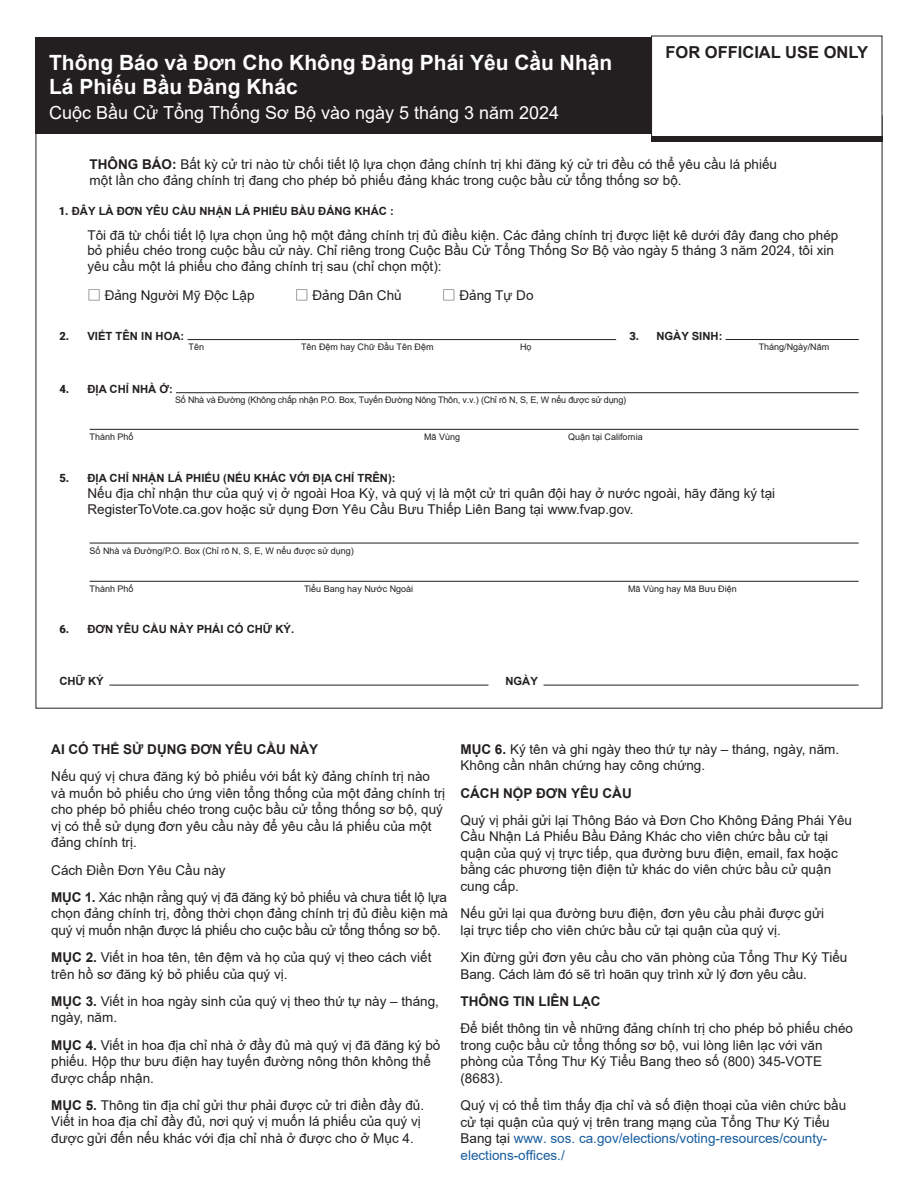
<style>
.page{position:relative;width:918px;height:1188px;background:#fff}
.page>*{position:absolute;margin:0;border:0;box-sizing:border-box;transform-origin:0 0}
.t1{font:700 21px/24px "Arial";color:#fff}
.t2{font:18px "Arial";color:#fff}
.t3{font:700 16.5px "Arial";color:#231f20}
.t4{font:13.5px/16.5px "Arial";color:#231f20}
.t5{font:700 13.5px "Arial";color:#231f20}
.t6{font:700 11.25px "Arial";color:#231f20}
.t7{font:9px "Arial";color:#231f20}
.t8{font:9px "Arial";letter-spacing:-.02em;color:#231f20}
.s1{font-style:inherit}
.s2{font-weight:700}
.s3{font-family:"Roboto";font-weight:900}
.s4{font-family:"Koz Min Pr 6 N"}
.s5{color:#175d9e}
</style>
<div class="page">
<div style="left:36px;top:38px;width:637px;height:71px;background:#231f20"></div>
<div style="left:36px;top:89px;width:637px;height:45px;background:#231f20"></div>
<hr style="left:187px;top:339px;width:429px;height:1px;background:#231f20">
<hr style="left:726px;top:339px;width:133px;height:1px;background:#231f20">
<hr style="left:176px;top:392px;width:683px;height:1px;background:#231f20">
<hr style="left:90px;top:429px;width:769px;height:1px;background:#231f20">
<hr style="left:90px;top:543px;width:769px;height:1px;background:#231f20">
<hr style="left:90px;top:581px;width:769px;height:1px;background:#231f20">
<hr style="left:109px;top:685px;width:380px;height:1px;background:#231f20">
<hr style="left:544px;top:685px;width:315px;height:1px;background:#231f20">
<div style="left:651px;top:36px;width:231px;height:103px;background:#fff"></div>
<div style="left:651px;top:136px;width:231px;height:5px;background:#231f20"></div>
<p class="t3" style="left:665px;top:40px;width:204px">FOR OFFICIAL USE ONLY</p>
<h2 class="t1" style="left:49px;top:50px;width:565px"><span class="s1">Thông Báo</span> và Đơn Cho Không Đảng Phái Yêu Cầu Nhận<br>Lá Phiếu Bầu Đảng Khác</h2>
<h2 class="t2" style="left:49px;top:100px;width:512px">Cuộc Bầu Cử Tổng Thống Sơ Bộ vào ngày 5 tháng 3 năm 2024</h2>
<p class="t4" style="left:90px;top:156px;width:689px;line-height:15.8px"><span class="s2">THÔNG BÁO:</span> Bất kỳ cử tri nào từ chối tiết lộ lựa chọn đảng chính trị khi đăng ký cử tri đều có thể yêu cầu lá phiếu một lần cho đảng chính trị đang cho phép bỏ phiếu đảng khác trong cuộc bầu cử tổng thống sơ bộ.</p>
<p class="t6" style="left:59px;top:203px;width:337px"><span class="s3">1.</span> ĐÂY LÀ ĐƠN YÊU CẦU NHẬN LÁ PHIẾU <span class="s1">BẦU ĐẢNG KHÁC</span> :</p>
<p class="t4" style="left:87px;top:227px;width:752px;line-height:15.8px">Tôi đã từ chối tiết lộ lựa chọn ủng hộ một đảng chính trị đủ điều kiện. Các đảng chính trị được liệt kê dưới đây đang cho phép bỏ phiếu chéo trong cuộc bầu cử này. Chỉ riêng trong Cuộc Bầu Cử Tổng Thống Sơ Bộ vào ngày 5 tháng 3 năm 2024, tôi xin yêu cầu một lá phiếu cho đảng chính trị sau (chỉ chọn một):</p>
<p class="t4" style="left:87px;top:287px;width:169px"><span class="s4">□</span> Đảng Người Mỹ Độc Lập</p>
<p class="t4" style="left:295px;top:287px;width:108px"><span class="s4">□</span> Đảng Dân Chủ</p>
<p class="t4" style="left:442px;top:287px;width:93px"><span class="s4">□</span> Đảng Tự Do</p>
<p class="t6" style="left:59px;top:328px;width:126px"><span class="s3">2.</span> VIẾT TÊN IN HOA:</p>
<p class="t7" style="left:189px;top:341px;width:17px">Tên</p>
<p class="t7" style="left:301px;top:341px;width:134px">Tên Đệm hay Chữ Đầu Tên Đệm</p>
<p class="t7" style="left:520px;top:341px;width:13px">Họ</p>
<p class="t6" style="left:629px;top:328px;width:95px"><span class="s3">3.</span> NGÀY SINH:</p>
<p class="t7" style="left:759px;top:341px;width:72px">Tháng/Ngày/Năm</p>
<p class="t6" style="left:59px;top:381px;width:115px"><span class="s3">4.</span> ĐỊA CHỈ NHÀ Ở:</p>
<p class="t8" style="left:175px;top:394px;width:453px">Số Nhà và Đường (Không chấp nhận P.O. Box, Tuyến Đường Nông Thôn, v.v.) (Chỉ rõ N, S, E, W nếu được sử dụng)</p>
<p class="t7" style="left:90px;top:431px;width:46px">Thành Phố</p>
<p class="t7" style="left:424px;top:431px;width:38px">Mã Vùng</p>
<p class="t7" style="left:568px;top:431px;width:76px">Quận tại California</p>
<p class="t6" style="left:59px;top:471px;width:338px"><span class="s3">5.</span> ĐỊA CHỈ NHẬN LÁ PHIẾU (NẾU KHÁC VỚI ĐỊA CHỈ TRÊN):</p>
<p class="t4" style="left:87px;top:485px;width:689px;line-height:15.8px">Nếu địa chỉ nhận thư của quý vị ở ngoài Hoa Kỳ, và quý vị là một cử tri quân đội hay ở nước ngoài, hãy đăng ký tại<br>RegisterToVote.ca.gov hoặc sử dụng Đơn Yêu Cầu Bưu Thiếp Liên Bang tại www.fvap.gov.</p>
<p class="t7" style="left:90px;top:544px;width:266px">Số Nhà và Đường/P.O. Box (Chỉ rõ N, S, E, W nếu được sử dụng)</p>
<p class="t7" style="left:90px;top:583px;width:46px">Thành Phố</p>
<p class="t7" style="left:304px;top:583px;width:111px">Tiểu Bang hay Nước Ngoài</p>
<p class="t7" style="left:628px;top:583px;width:110px">Mã Vùng hay Mã Bưu Điện</p>
<p class="t6" style="left:59px;top:621px;width:236px"><span class="s3">6.</span> ĐƠN YÊU CẦU NÀY PHẢI CÓ CHỮ KÝ.</p>
<p class="t6" style="left:59px;top:673px;width:46px">CHỮ KÝ</p>
<p class="t6" style="left:505px;top:673px;width:34px">NGÀY</p>
<h3 class="t5" style="left:51px;top:740px;width:268px">AI CÓ THỂ SỬ DỤNG ĐƠN YÊU CẦU NÀY</h3>
<p class="t4" style="left:51px;top:768px;width:396px">Nếu quý vị chưa đăng ký bỏ phiếu với bất kỳ đảng chính trị nào và muốn bỏ phiếu cho ứng viên tổng thống của một đảng chính trị cho phép bỏ phiếu chéo trong cuộc bầu cử tổng thống sơ bộ, quý vị có thể sử dụng đơn yêu cầu này để yêu cầu lá phiếu của một đảng chính trị.</p>
<p class="t4" style="left:51px;top:861px;width:176px">Cách Điền Đơn Yêu Cầu này</p>
<p class="t4" style="left:51px;top:889px;width:398px;text-align:justify"><span class="s2">MỤC 1.</span> Xác nhận rằng quý vị đã đăng ký bỏ phiếu và chưa tiết lộ lựa chọn đảng chính trị, đồng thời chọn đảng chính trị đủ điều kiện mà quý vị muốn nhận được lá phiếu cho cuộc bầu cử tổng thống sơ bộ.</p>
<p class="t4" style="left:51px;top:949px;width:382px"><span class="s2">MỤC 2.</span> Viết in hoa tên, tên đệm và họ của quý vị theo cách viết trên hồ sơ đăng ký bỏ phiếu của quý vị.</p>
<p class="t4" style="left:51px;top:993px;width:389px"><span class="s2">MỤC 3.</span> Viết in hoa ngày sinh của quý vị theo thứ tự này – tháng, ngày, năm.</p>
<p class="t4" style="left:51px;top:1037px;width:391px"><span class="s2">MỤC 4.</span> Viết in hoa địa chỉ nhà ở đầy đủ mà quý vị đã đăng ký bỏ phiếu. Hộp thư bưu điện hay tuyến đường nông thôn không thể được chấp nhận.</p>
<p class="t4" style="left:51px;top:1097px;width:374px"><span class="s2">MỤC 5.</span> Thông tin địa chỉ gửi thư phải được cử tri điền đầy đủ.<br>Viết in hoa địa chỉ đầy đủ, nơi quý vị muốn lá phiếu của quý vị được gửi đến nếu khác với địa chỉ nhà ở được cho ở Mục 4.</p>
<p class="t4" style="left:460px;top:741px;width:380px"><span class="s2">MỤC 6.</span> Ký tên và ghi ngày theo thứ tự này – tháng, ngày, năm.<br>Không cần nhân chứng hay công chứng.</p>
<p class="t4" style="left:460px;top:779px;width:393px;line-height:27.3px"><span class="s2">CÁCH NỘP ĐƠN YÊU CẦU<br></span>Quý vị phải gửi lại Thông Báo và Đơn Cho Không Đảng Phái Yêu</p>
<p class="t4" style="left:460px;top:828px;width:379px">Cầu Nhận Lá Phiếu Bầu Đảng Khác cho viên chức bầu cử tại quận của quý vị trực tiếp, qua đường bưu điện, email, fax hoặc bằng các phương tiện điện tử khác do viên chức bầu cử quận cung cấp.</p>
<p class="t4" style="left:460px;top:905px;width:365px">Nếu gửi lại qua đường bưu điện, đơn yêu cầu phải được gửi lại trực tiếp cho viên chức bầu cử tại quận của quý vị.</p>
<p class="t4" style="left:460px;top:949px;width:388px">Xin đừng gửi đơn yêu cầu cho văn phòng của Tổng Thư Ký Tiểu<br>Bang. Cách làm đó sẽ trì hoãn quy trình xử lý đơn yêu cầu.</p>
<p class="t4" style="left:461px;top:987px;width:394px;line-height:27.3px"><span class="s2">THÔNG TIN LIÊN</span> <span class="s2">LẠC<br></span>Để biết thông tin về những đảng chính trị cho phép bỏ phiếu chéo</p>
<p class="t4" style="left:461px;top:1037px;width:364px;text-align:justify">trong cuộc bầu cử tổng thống sơ bộ, vui lòng liên lạc với văn phòng của Tổng Thư Ký Tiểu Bang theo số (800) 345-VOTE (8683).</p>
<p class="t4" style="left:460px;top:1097px;width:387px">Quý vị có thể tìm thấy địa chỉ và số điện thoại của viên chức bầu cử tại quận của quý vị trên trang mạng của Tổng Thư Ký Tiểu Bang tại <span class="s5">www. sos. ca.gov/elections/voting-resources/county&shy;elections-offices./</span></p>
</div>
